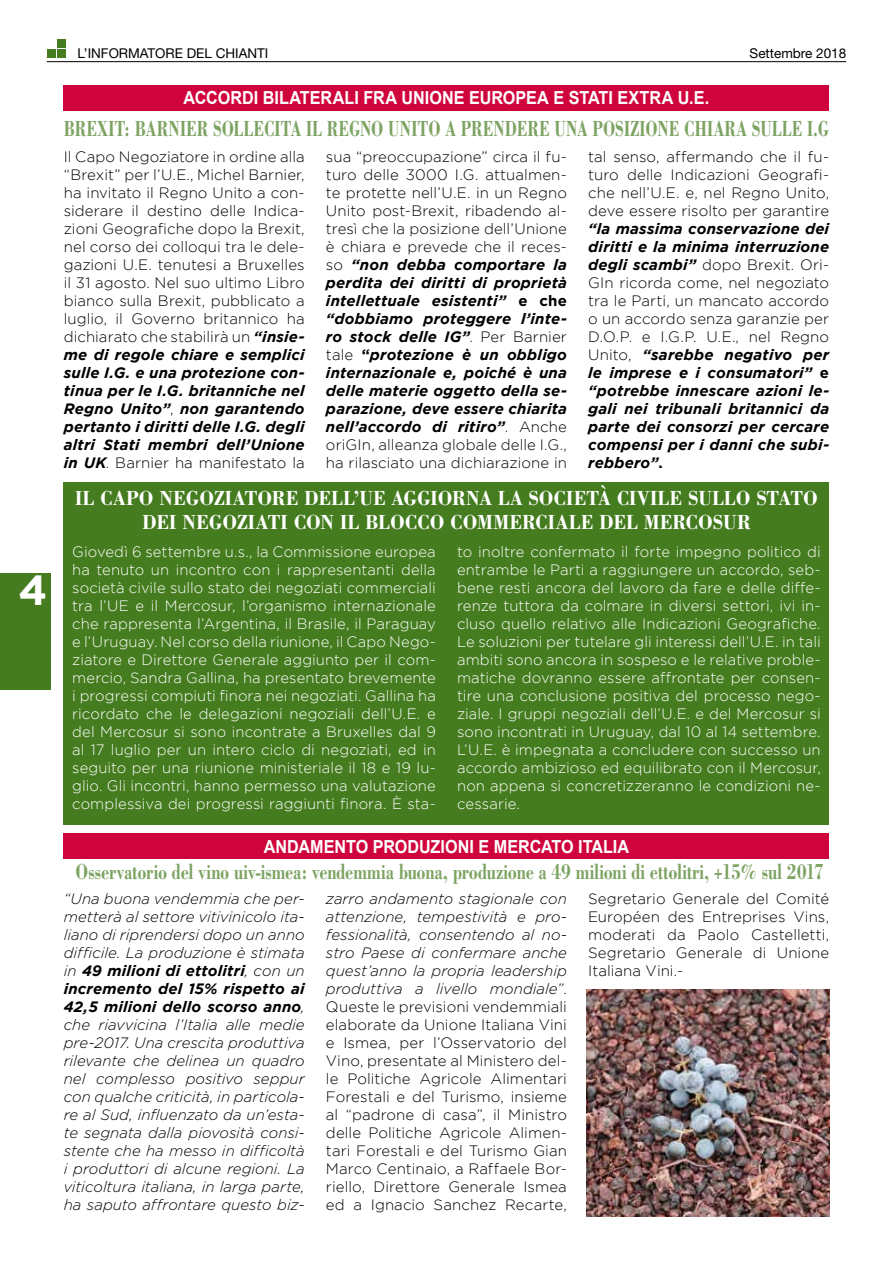
<style>
.page{position:relative;width:893px;height:1263px;background:#fff}
.page>*{position:absolute;margin:0;border:0;box-sizing:border-box;transform-origin:0 0}
.t1{font:700 42px "Gotham";color:#fff}
.t2{font:700 22.5px "Bodoni";color:#7da362;scale:.73 1}
.t3{font:700 22.5px "Bodoni";color:#7da362;scale:.7 1}
.t4{font:700 21px/24px "Bodoni";letter-spacing:.005em;color:#fff;text-align:center;scale:.9 1}
.t5{font:700 18px "Arial";color:#fff;scale:.9 1}
.t6{font:300 15px/18px "Gotham";letter-spacing:.005em;color:#000;text-align:justify}
.t7{font:300 15px/18px "Gotham";letter-spacing:.005em;color:#fff;text-align:justify}
.t8{font:italic 300 15px/18px "Gotham";color:#000;text-align:justify}
.t9{font:italic 700 15px/18px "Gotham";letter-spacing:.015em;color:#000;text-align:justify}
.t10{font:13.5px "Helvetica Neue";color:#000}
.s1{font-weight:700;font-style:italic}
.s2{font-weight:700}
.s3{font-weight:300;font-style:normal}
.s4{font-style:normal}
.s5{font-style:italic}
</style>
<div class="page">
<div style="left:47px;top:49px;width:8px;height:9px;background:#457c1f"></div>
<div style="left:57px;top:49px;width:8px;height:9px;background:#457c1f"></div>
<div style="left:57px;top:39px;width:8px;height:9px;background:#457c1f"></div>
<hr style="left:47px;top:61px;width:799px;height:1px;background:#000">
<div style="left:0;top:573px;width:51px;height:117px;background:#457c1f"></div>
<div style="left:64px;top:85px;width:765px;height:25px;background:#d0043c"></div>
<div style="left:64px;top:833px;width:765px;height:25px;background:#d0043c"></div>
<div style="left:64px;top:483px;width:765px;height:342px;background:#457c1f"></div>
<img style="left:587px;top:990px;width:242px;height:226px">
<h1 class="t1" style="left:19px;top:566px;width:30px">4</h1>
<p class="t10" style="left:77px;top:45px;width:193px">L’INFORMATORE DEL CHIANTI</p>
<p class="t10" style="left:750px;top:45px;width:98px">Settembre 2018</p>
<p class="t5" style="left:184px;top:86px;width:586px">ACCORDI BILATERALI FRA UNIONE EUROPEA E STATI EXTRA U.E.</p>
<h2 class="t3" style="left:64px;top:115px;width:1095px">BREXIT: BARNIER SOLLECITA IL REGNO UNITO A PRENDERE UNA POSIZIONE CHIARA SULLE I.G</h2>
<p class="t6" style="left:64px;top:147px;width:242px">Il Capo Negoziatore in ordine alla “Brexit” per l’U.E., Michel Barnier, ha invitato il Regno Unito a con&shy;siderare il destino delle Indica&shy;zioni Geografiche dopo la Brexit, nel corso dei colloqui tra le dele&shy;gazioni U.E. tenutesi a Bruxelles il 31 agosto. Nel suo ultimo Libro bianco sulla Brexit, pubblicato a luglio, il Governo britannico ha dichiarato che stabilirà un <span class="s1">“insie&shy;me di regole chiare e semplici sulle I.G. e una protezione con&shy;tinua per le I.G. britanniche nel Regno Unito”</span>, <span class="s1">non garantendo pertanto i diritti delle I.G. degli altri Stati membri dell’Unione in UK</span>. Barnier ha manifestato la</p>
<p class="t6" style="left:326px;top:147px;width:242px">sua “preoccupazione” circa il fu&shy;turo delle 3000 I.G. attualmen&shy;te protette nell’U.E. in un Regno Unito post-Brexit, ribadendo al&shy;tresì che la posizione dell’Unione è chiara e prevede che il reces&shy;so <span class="s1">“non debba comportare la perdita dei diritti di proprietà intellettuale esistenti”</span> <span class="s2">e che </span><span class="s1">“dobbiamo proteggere l’inte&shy;ro stock delle IG”</span>. Per Barnier tale <span class="s2">“</span><span class="s1">protezione è un obbligo internazionale e, poiché è una delle materie oggetto della se&shy;parazione, deve essere chiarita nell’accordo di ritiro”</span>. Anche oriGIn, alleanza globale delle I.G., ha rilasciato una dichiarazione in</p>
<p class="t6" style="left:588px;top:147px;width:242px">tal senso, affermando che il fu&shy;turo delle Indicazioni Geografi&shy;che nell’U.E. e, nel Regno Unito, deve essere risolto per garantire</p>
<p class="t9" style="left:588px;top:219px;width:242px">“la massima conservazione dei diritti e la minima interruzione degli scambi” <span class="s3">dopo Brexit. Ori-GIn ricorda come, nel negoziato tra le Parti, un mancato accordo o un accordo senza garanzie per D.O.P. e I.G.P. U.E., nel Regno Unito,</span> “sarebbe negativo per le imprese e i consumatori” <span class="s4">e </span>“potrebbe innescare azioni le&shy;gali nei tribunali britannici da parte dei consorzi per cercare compensi per i danni che subi&shy;rebbero”<span class="s4">.</span></p>
<h3 class="t4" style="left:75px;top:486px;width:826px">IL CAPO NEGOZIATORE DELL’UE AGGIORNA LA SOCIETÀ CIVILE SULLO STATO<br>DEI NEGOZIATI CON IL BLOCCO COMMERCIALE DEL MERCOSUR</h3>
<p class="t7" style="left:72px;top:543px;width:365px">Giovedì 6 settembre u.s., la Commissione europea ha tenuto un incontro con i rappresentanti della società civile sullo stato dei negoziati commerciali tra l’UE e il Mercosur, l’organismo internazionale che rappresenta l’Argentina, il Brasile, il Paraguay e l’Uruguay. Nel corso della riunione, il Capo Nego&shy;ziatore e Direttore Generale aggiunto per il com&shy;mercio, Sandra Gallina, ha presentato brevemente i progressi compiuti finora nei negoziati. Gallina ha ricordato che le delegazioni negoziali dell’U.E. e del Mercosur si sono incontrate a Bruxelles dal 9 al 17 luglio per un intero ciclo di negoziati, ed in seguito per una riunione ministeriale il 18 e 19 lu&shy;glio. Gli incontri, hanno permesso una valutazione complessiva dei progressi raggiunti finora. È sta-</p>
<p class="t7" style="left:457px;top:543px;width:365px">to inoltre confermato il forte impegno politico di entrambe le Parti a raggiungere un accordo, seb&shy;bene resti ancora del lavoro da fare e delle diffe&shy;renze tuttora da colmare in diversi settori, ivi in&shy;cluso quello relativo alle Indicazioni Geografiche.<br>Le soluzioni per tutelare gli interessi dell’U.E. in tali ambiti sono ancora in sospeso e le relative proble&shy;matiche dovranno essere affrontate per consen&shy;tire una conclusione positiva del processo nego&shy;ziale. I gruppi negoziali dell’U.E. e del Mercosur si sono incontrati in Uruguay, dal 10 al 14 settembre.<br>L’U.E. è impegnata a concludere con successo un accordo ambizioso ed equilibrato con il Mercosur, non appena si concretizzeranno le condizioni ne&shy;cessarie.</p>
<p class="t5" style="left:264px;top:834px;width:408px">ANDAMENTO PRODUZIONI E MERCATO ITALIA</p>
<h2 class="t2" style="left:76px;top:857px;width:1026px">Osservatorio del vino uiv-ismea: vendemmia buona, produzione a 49 milioni di ettolitri, +15% sul 2017</h2>
<p class="t8" style="left:64px;top:890px;width:242px">“Una buona vendemmia che per&shy;metterà al settore vitivinicolo ita&shy;liano di riprendersi dopo un anno difficile. La produzione è stimata in <span class="s2">49 milioni di ettolitri</span>, con un <span class="s2">incremento del 15% rispetto ai 42,5 milioni dello scorso anno</span>, che riavvicina l’Italia alle medie pre-2017. Una crescita produttiva rilevante che delinea un quadro nel complesso positivo seppur con qualche criticità, in particola&shy;re al Sud, influenzato da un’esta&shy;te segnata dalla piovosità consi&shy;stente che ha messo in difficoltà i produttori di alcune regioni. La viticoltura italiana, in larga parte, ha saputo affrontare questo biz-</p>
<p class="t6" style="left:326px;top:889px;width:242px"><span class="s5">zarro andamento stagionale con attenzione, tempestività e pro&shy;fessionalità, consentendo al no&shy;stro Paese di confermare anche quest’anno la propria leadership produttiva a livello mondiale”</span>.<br>Queste le previsioni vendemmiali elaborate da Unione Italiana Vini e Ismea, per l’Osservatorio del Vino, presentate al Ministero del&shy;le Politiche Agricole Alimentari Forestali e del Turismo, insieme al “padrone di casa”, il Ministro delle Politiche Agricole Alimen&shy;tari Forestali e del Turismo Gian Marco Centinaio, a Raffaele Bor&shy;riello, Direttore Generale Ismea ed a Ignacio Sanchez Recarte,</p>
<p class="t6" style="left:588px;top:889px;width:242px">Segretario Generale del Comité Européen des Entreprises Vins, moderati da Paolo Castelletti, Segretario Generale di Unione Italiana Vini.-</p>
</div>
